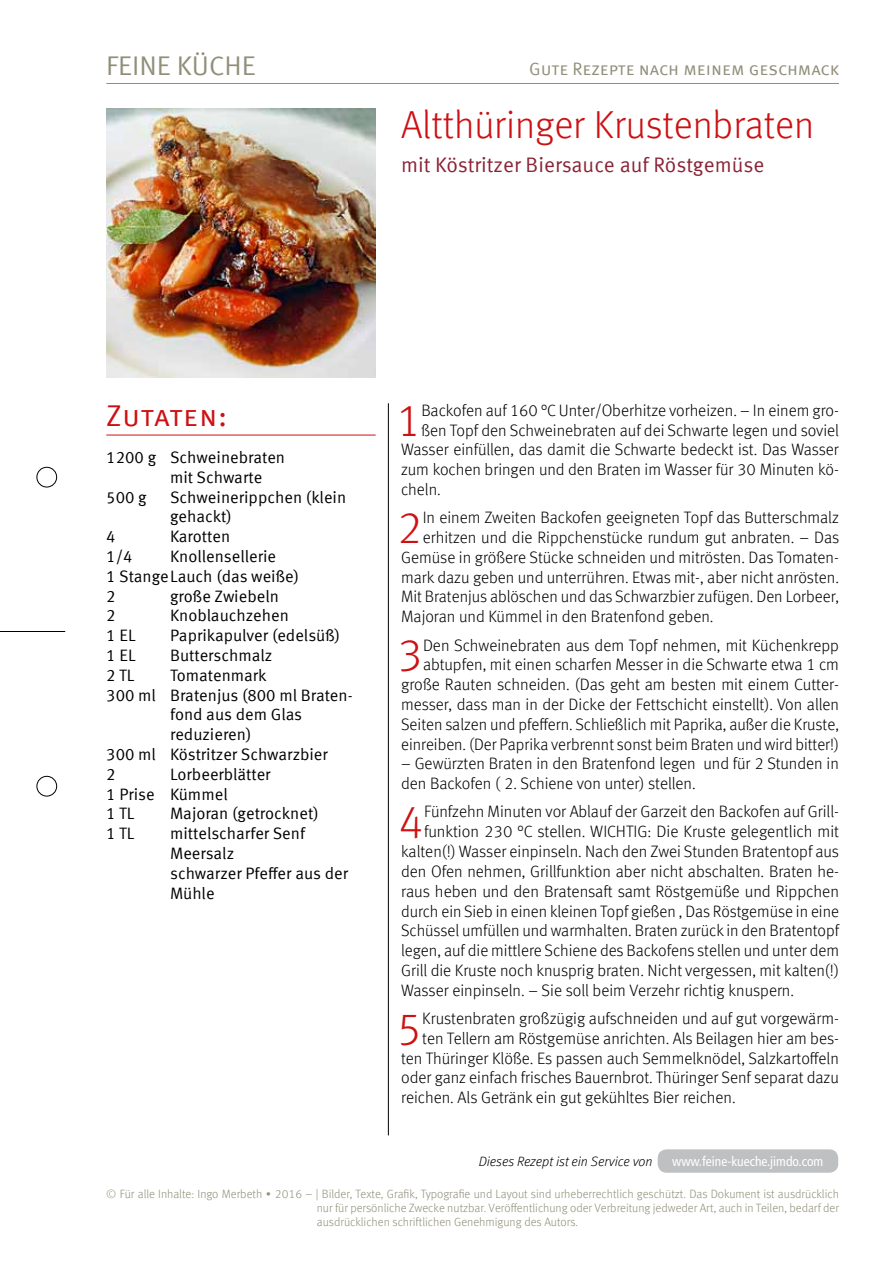
<style>
.page{position:relative;width:893px;height:1263px;background:#fff}
.page>*{position:absolute;margin:0;border:0;box-sizing:border-box;transform-origin:0 0}
.t1{font:300 45.3px "Meta Offc";color:#cd1013}
.t2{font:300 39px "Meta Offc";color:#cd1013}
.t3{font:30px "Meta Sc Offc Norm";letter-spacing:.01em;color:#cd1013}
.t4{font:27px "Meta Sc Offc Norm";color:#918f79}
.t5{font:21px "Meta Offc Norm";color:#8a2537}
.t6{font:18px "Meta Sc Offc Norm";letter-spacing:-.005em;color:#918f79}
.t7{font:300 16.5px/19.8px "Meta Offc";color:#000;text-align:right}
.t8{font:16.5px/19.8px "Meta Offc Norm";color:#000}
.t9{font:italic 300 13.5px "Meta Offc";color:#000}
.t10{font:condensed 13.5px "Frutiger LT Std";color:#fff}
.t11{font:300 12px/14.4px "Meta Offc";color:#918f79;text-align:justify}
</style>
<div class="page">
<hr style="left:106px;top:83px;width:733px;height:1px;background:#918f79">
<div style="left:37px;top:467px;width:20px;height:20px;border:1px solid #000;border-radius:50%"></div>
<div style="left:37px;top:776px;width:20px;height:20px;border:1px solid #000;border-radius:50%"></div>
<hr style="left:0;top:631px;width:65px;height:1px;background:#000">
<div style="left:658px;top:1149px;width:180px;height:24px;background:#bfc0c1;border-radius:9px"></div>
<hr style="left:388px;top:403px;width:1px;height:732px;background:#000">
<img style="left:106px;top:108px;width:270px;height:270px">
<hr style="left:106px;top:435px;width:270px;height:1px;background:#cd1013">
<h3 class="t4" style="left:106px;top:50px;width:151px">FEINE KÜCHE</h3>
<p class="t6" style="left:529px;top:58px;width:311px">Gute Rezepte nach meinem geschmack</p>
<h2 class="t2" style="left:401px;top:102px;width:415px">Altthüringer Krustenbraten</h2>
<p class="t5" style="left:401px;top:152px;width:365px">mit Köstritzer Biersauce auf Röstgemüse</p>
<h3 class="t3" style="left:106px;top:398px;width:122px">Zutaten:</h3>
<p class="t8" style="left:106px;top:448px;width:180px">1200 g Schweinebraten</p>
<p class="t8" style="left:170px;top:468px;width:94px">mit Schwarte</p>
<p class="t8" style="left:106px;top:487px;width:42px">500 g</p>
<p class="t8" style="left:170px;top:487px;width:178px">Schweinerippchen (klein gehackt)</p>
<p class="t8" style="left:106px;top:527px;width:11px">4</p>
<p class="t8" style="left:170px;top:527px;width:62px">Karotten</p>
<p class="t8" style="left:106px;top:547px;width:28px">1/4</p>
<p class="t8" style="left:106px;top:547px;width:194px;text-indent:64px">Knollensellerie<br>1 StangeLauch (das weiße)<br>2</p>
<p class="t8" style="left:170px;top:586px;width:110px">große Zwiebeln</p>
<p class="t8" style="left:106px;top:606px;width:11px">2</p>
<p class="t8" style="left:170px;top:606px;width:120px">Knoblauchzehen</p>
<p class="t8" style="left:106px;top:626px;width:31px">1 EL</p>
<p class="t8" style="left:170px;top:626px;width:172px">Paprikapulver (edelsüß)</p>
<p class="t8" style="left:106px;top:646px;width:31px">1 EL</p>
<p class="t8" style="left:170px;top:646px;width:104px">Butterschmalz</p>
<p class="t8" style="left:106px;top:666px;width:30px">2 TL</p>
<p class="t8" style="left:170px;top:666px;width:98px">Tomatenmark</p>
<p class="t8" style="left:106px;top:685px;width:248px">300 ml Bratenjus (800 ml Braten-</p>
<p class="t8" style="left:170px;top:705px;width:134px">fond aus dem Glas</p>
<p class="t8" style="left:170px;top:725px;width:83px">reduzieren)</p>
<p class="t8" style="left:106px;top:745px;width:223px">300 ml Köstritzer Schwarzbier</p>
<p class="t8" style="left:106px;top:765px;width:11px">2</p>
<p class="t8" style="left:106px;top:765px;width:166px;text-indent:64px">Lorbeerblätter<br>1 Prise Kümmel<br>1 TL</p>
<p class="t8" style="left:170px;top:804px;width:150px">Majoran (getrocknet)</p>
<p class="t8" style="left:106px;top:824px;width:30px">1 TL</p>
<p class="t8" style="left:170px;top:824px;width:180px">mittelscharfer Senf<br>Meersalz<br>schwarzer Pfeffer aus der<br>Mühle</p>
<h1 class="t1" style="left:395px;top:394px;width:27px">1</h1>
<p class="t7" style="left:421px;top:400px;width:419px">Backofen auf 160 °C Unter/Oberhitze vorheizen. – In einem gro-</p>
<p class="t7" style="left:421px;top:420px;width:419px">ßen Topf den Schweinebraten auf dei Schwarte legen und soviel</p>
<p class="t7" style="left:401px;top:440px;width:439px">Wasser einfüllen, das damit die Schwarte bedeckt ist. Das Wasser</p>
<p class="t7" style="left:401px;top:460px;width:439px">zum kochen bringen und den Braten im Wasser für 30 Minuten kö-</p>
<p class="t7" style="left:401px;top:480px;width:41px">cheln.</p>
<h1 class="t1" style="left:397px;top:502px;width:27px">2</h1>
<p class="t7" style="left:423px;top:508px;width:418px">In einem Zweiten Backofen geeigneten Topf das Butterschmalz</p>
<p class="t7" style="left:423px;top:528px;width:418px">erhitzen und die Rippchenstücke rundum gut anbraten. – Das</p>
<p class="t7" style="left:401px;top:548px;width:439px">Gemüse in größere Stücke schneiden und mitrösten. Das Tomaten-</p>
<p class="t7" style="left:401px;top:567px;width:439px">mark dazu geben und unterrühren. Etwas mit-, aber nicht anrösten.</p>
<p class="t7" style="left:401px;top:587px;width:439px">Mit Bratenjus ablöschen und das Schwarzbier zufügen. Den Lorbeer,</p>
<p class="t7" style="left:401px;top:607px;width:314px">Majoran und Kümmel in den Bratenfond geben.</p>
<h1 class="t1" style="left:397px;top:629px;width:27px">3</h1>
<p class="t7" style="left:401px;top:635px;width:439px">Den Schweinebraten aus dem Topf nehmen, mit Küchenkrepp abtupfen, mit einen scharfen Messer in die Schwarte etwa 1 cm große Rauten schneiden. (Das geht am besten mit einem Cutter&shy;messer, dass man in der Dicke der Fettschicht einstellt). Von allen Seiten salzen und pfeffern. Schließlich mit Paprika, außer die Kruste, einreiben. (Der Paprika verbrennt sonst beim Braten und wird bitter!)</p>
<p class="t7" style="left:401px;top:754px;width:439px;text-align:left">– Gewürzten Braten in den Bratenfond legen und für 2 Stunden in den Backofen ( 2. Schiene von unter) stellen.</p>
<h1 class="t1" style="left:398px;top:796px;width:27px">4</h1>
<p class="t7" style="left:424px;top:802px;width:416px">Fünfzehn Minuten vor Ablauf der Garzeit den Backofen auf Grill-</p>
<p class="t7" style="left:424px;top:822px;width:417px">funktion 230 °C stellen. WICHTIG: Die Kruste gelegentlich mit</p>
<p class="t7" style="left:401px;top:842px;width:439px">kalten(!) Wasser einpinseln. Nach den Zwei Stunden Bratentopf aus</p>
<p class="t7" style="left:401px;top:862px;width:439px">den Ofen nehmen, Grillfunktion aber nicht abschalten. Braten he-</p>
<p class="t7" style="left:401px;top:881px;width:439px">raus heben und den Bratensaft samt Röstgemüße und Rippchen</p>
<p class="t7" style="left:401px;top:901px;width:439px">durch ein Sieb in einen kleinen Topf gießen , Das Röstgemüse in eine</p>
<p class="t7" style="left:401px;top:921px;width:439px">Schüssel umfüllen und warmhalten. Braten zurück in den Bratentopf</p>
<p class="t7" style="left:401px;top:941px;width:439px">legen, auf die mittlere Schiene des Backofens stellen und unter dem</p>
<p class="t7" style="left:401px;top:961px;width:439px">Grill die Kruste noch knusprig braten. Nicht vergessen, mit kalten(!)</p>
<p class="t7" style="left:401px;top:980px;width:394px">Wasser einpinseln. – Sie soll beim Verzehr richtig knuspern.</p>
<h1 class="t1" style="left:396px;top:1002px;width:27px">5</h1>
<p class="t7" style="left:422px;top:1009px;width:418px">Krustenbraten großzügig aufschneiden und auf gut vorgewärm-</p>
<p class="t7" style="left:422px;top:1029px;width:418px">ten Tellern am Röstgemüse anrichten. Als Beilagen hier am bes-</p>
<p class="t7" style="left:401px;top:1048px;width:439px">ten Thüringer Klöße. Es passen auch Semmelknödel, Salzkartoffeln</p>
<p class="t7" style="left:401px;top:1068px;width:439px">oder ganz einfach frisches Bauernbrot. Thüringer Senf separat dazu</p>
<p class="t7" style="left:401px;top:1088px;width:336px">reichen. Als Getränk ein gut gekühltes Bier reichen.</p>
<p class="t9" style="left:479px;top:1154px;width:175px">Dieses Rezept ist ein Service von</p>
<p class="t10" style="left:672px;top:1153px;width:153px">www.feine-kueche.jimdo.com</p>
<p class="t11" style="left:317px;top:1186px;width:524px;text-indent:-210px">© Für alle Inhalte: Ingo Merbeth ∙ 2016 – | Bilder, Texte, Grafik, Typografie und Layout sind urheberrechtlich geschützt. Das Dokument ist ausdrücklich nur für persönliche Zwecke nutzbar. Veröffentlichung oder Verbreitung jedweder Art, auch in Teilen, bedarf der ausdrücklichen schriftlichen Genehmigung des Autors.</p>
</div>
